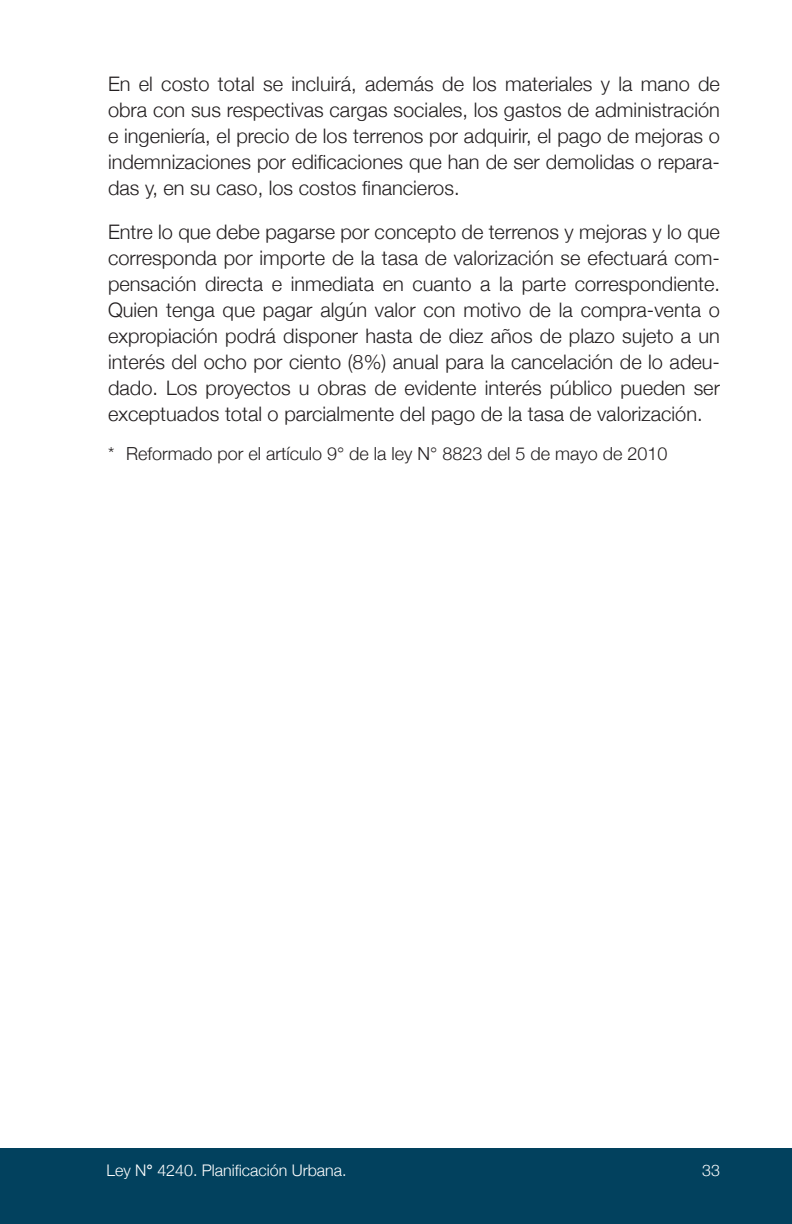
<style>
.page{position:relative;width:792px;height:1224px;background:#fff}
.page>*{position:absolute;margin:0;border:0;box-sizing:border-box;transform-origin:0 0}
.t1{font:300 20px/26px "Helvetica Neue";color:#231f20;text-align:justify}
.t2{font:300 18px "Helvetica Neue";color:#231f20}
.t3{font:300 16px "Helvetica Neue";color:#fff}
.s1{font-weight:700}
</style>
<div class="page">
<div style="left:1px;top:1149px;width:791px;height:75px;background:#02415e"></div>
<p class="t1" style="left:108px;top:70px;width:613px">En el costo total se incluirá, además de los materiales y la mano de obra con sus respectivas cargas sociales, los gastos de administración e ingeniería, el precio de los terrenos por adquirir, el pago de mejoras o indemnizaciones por edificaciones que han de ser demolidas o repara&shy;das y, en su caso, los costos financieros.</p>
<p class="t1" style="left:108px;top:218px;width:614px">Entre lo que debe pagarse por concepto de terrenos y mejoras y lo que corresponda por importe de la tasa de valorización se efectuará com&shy;pensación directa e inmediata en cuanto a la parte correspondiente.<br>Quien tenga que pagar algún valor con motivo de la compra-venta o expropiación podrá disponer hasta de diez años de plazo sujeto a un interés del ocho por ciento (8%) anual para la cancelación de lo adeu&shy;dado. Los proyectos u obras de evidente interés público pueden ser exceptuados total o parcialmente del pago de la tasa de valorización.</p>
<p class="t2" style="left:108px;top:439px;width:561px">* Reformado por el artículo 9° de la ley N° 8823 del 5 de mayo de 2010</p>
<p class="t3" style="left:107px;top:1158px;width:241px">Ley N<span class="s1">°</span> 4240. Planificación Urbana.</p>
<p class="t3" style="left:702px;top:1158px;width:19px">33</p>
</div>
